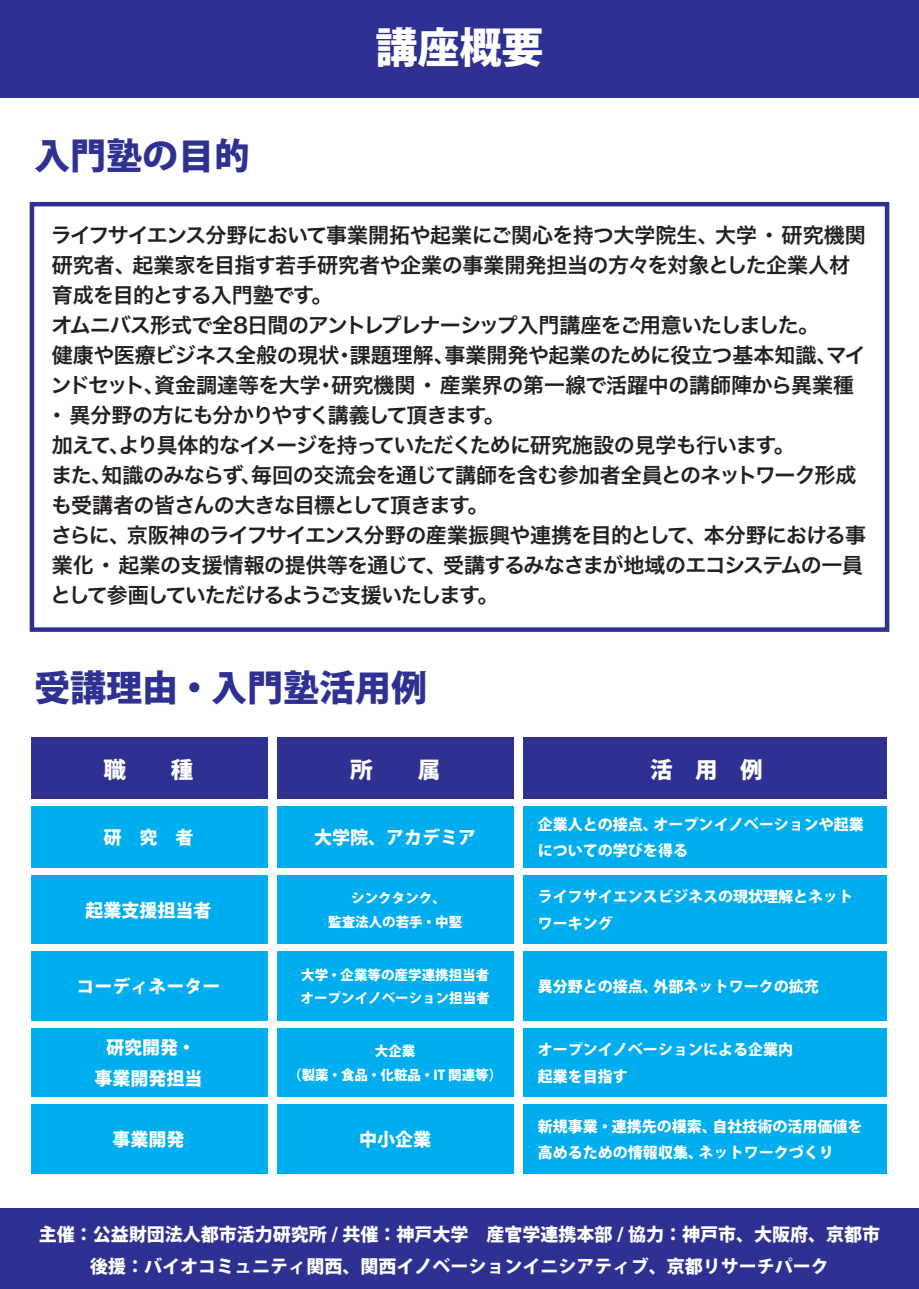
<style>
.page{position:relative;width:919px;height:1289px;background:#fff}
.page>*{position:absolute;margin:0;border:0;box-sizing:border-box;transform-origin:0 0}
.t1{font:800 42px "Koz Go Pr 6 N";color:#fff}
.t2{font:800 36px "Koz Go Pr 6 N";color:#2e3092}
.t3{font:800 22.5px "Koz Go Pr 6 N";color:#fff}
.t4{font:21px/30px "Hira Kaku Pro W6";letter-spacing:-.035em;color:#231f20}
.t5{font:800 18px/31.5px "Koz Go Pr 6 N";color:#fff;text-align:center}
.t6{font:800 15px/26.2px "Koz Go Pr 6 N";color:#fff}
.t7{font:800 13.5px/23.7px "Koz Go Pr 6 N";color:#fff;text-align:center}
</style>
<div class="page">
<div style="left:0;top:0;width:918px;height:98px;background:#2e3092"></div>
<div style="left:30px;top:202px;width:859px;height:430px;border:4px solid #2e3092"></div>
<div style="left:32px;top:799px;width:854px;height:375px;background:#00aeef"></div>
<svg style="left:31px;top:793px;width:856px;height:12px;background:#e0e1ef"></svg>
<div style="left:27px;top:867px;width:864px;height:7px;background:#fff"></div>
<div style="left:27px;top:944px;width:864px;height:6px;background:#fff"></div>
<div style="left:27px;top:1020px;width:864px;height:7px;background:#fff"></div>
<div style="left:27px;top:1097px;width:864px;height:6px;background:#fff"></div>
<div style="left:0;top:1208px;width:918px;height:80px;background:#2e3092"></div>
<div style="left:32px;top:737px;width:236px;height:61px;background:#2e3092"></div>
<div style="left:276px;top:737px;width:238px;height:61px;background:#2e3092"></div>
<div style="left:523px;top:737px;width:363px;height:61px;background:#2e3092"></div>
<div style="left:268px;top:731px;width:8px;height:468px;background:#fff"></div>
<div style="left:514px;top:731px;width:9px;height:468px;background:#fff"></div>
<h2 class="t2" style="left:34px;top:136px;width:217px">入門塾の目的</h2>
<h1 class="t1" style="left:375px;top:23px;width:169px">講座概要</h1>
<p class="t4" style="left:47px;top:219px;width:820px">ライフサイエンス分野において事業開拓や起業にご関心を持つ大学院生、大学 ・ 研究機関研究者、起業家を目指す若手研究者や企業の事業開発担当の方々を対象とした企業人材育成を目的とする入門塾です。<br>オムニバス形式で全8日間のアントレプレナーシップ入門講座をご用意いたしました。<br>健康や医療ビジネス全般の現状・課題理解、事業開発や起業のために役立つ基本知識、マインドセット、資金調達等を大学・研究機関 ・ 産業界の第一線で活躍中の講師陣から異業種・ 異分野の方にも分かりやすく講義して頂きます。<br>加えて、より具体的なイメージを持っていただくために研究施設の見学も行います。<br>また、知識のみならず、毎回の交流会を通じて講師を含む参加者全員とのネットワーク形成も受講者の皆さんの大きな目標として頂きます。<br>さらに、京阪神のライフサイエンス分野の産業振興や連携を目的として、本分野における事業化 ・ 起業の支援情報の提供等を通じて、受講するみなさまが地域のエコシステムの一員として参画していただけるようご支援いたします。</p>
<h2 class="t2" style="left:34px;top:667px;width:395px">受講理由 ・ 入門塾活用例</h2>
<p class="t3" style="left:103px;top:757px;width:91px">職　　種</p>
<p class="t3" style="left:350px;top:757px;width:91px">所　　属</p>
<p class="t3" style="left:650px;top:757px;width:114px">活　用　例</p>
<p class="t5" style="left:103px;top:822px;width:91px">研　究　者</p>
<p class="t5" style="left:314px;top:822px;width:164px">大学院、アカデミア</p>
<p class="t6" style="left:538px;top:811px;width:327px">企業人との接点、オープンイノベーションや起業についての学びを得る</p>
<p class="t5" style="left:85px;top:894px;width:128px">起業支援担当者</p>
<p class="t7" style="left:328px;top:886px;width:135px">シンクタンク、<br>監査法人の若手 ・ 中堅</p>
<p class="t6" style="left:538px;top:884px;width:317px">ライフサイエンスビジネスの現状理解とネットワーキング</p>
<p class="t5" style="left:76px;top:971px;width:146px">コーディネーター</p>
<p class="t7" style="left:300px;top:963px;width:190px;text-align:left">大学 ・ 企業等の産学連携担当者オープンイノベーション担当者</p>
<p class="t6" style="left:538px;top:973px;width:282px">異分野との接点、外部ネットワークの拡充</p>
<p class="t5" style="left:94px;top:1031px;width:110px">研究開発 ・事業開発担当</p>
<p class="t7" style="left:288px;top:1039px;width:215px">大企業<br>（製薬 ・ 食品 ・ 化粧品 ・ IT 関連等）</p>
<p class="t6" style="left:538px;top:1037px;width:257px">オープンイノベーションによる企業内起業を目指す</p>
<p class="t5" style="left:112px;top:1124px;width:73px">事業開発</p>
<p class="t5" style="left:359px;top:1124px;width:74px">中小企業</p>
<p class="t6" style="left:538px;top:1113px;width:326px">新規事業 ・ 連携先の模索、自社技術の活用価値を高めるための情報収集、ネットワークづくり</p>
<p class="t5" style="left:39px;top:1218px;width:843px">主催：公益財団法人都市活力研究所 / 共催：神戸大学　産官学連携本部 / 協力：神戸市、大阪府、京都市後援：バイオコミュニティ関西、関西イノベーションイニシアティブ、京都リサーチパーク</p>
</div>
